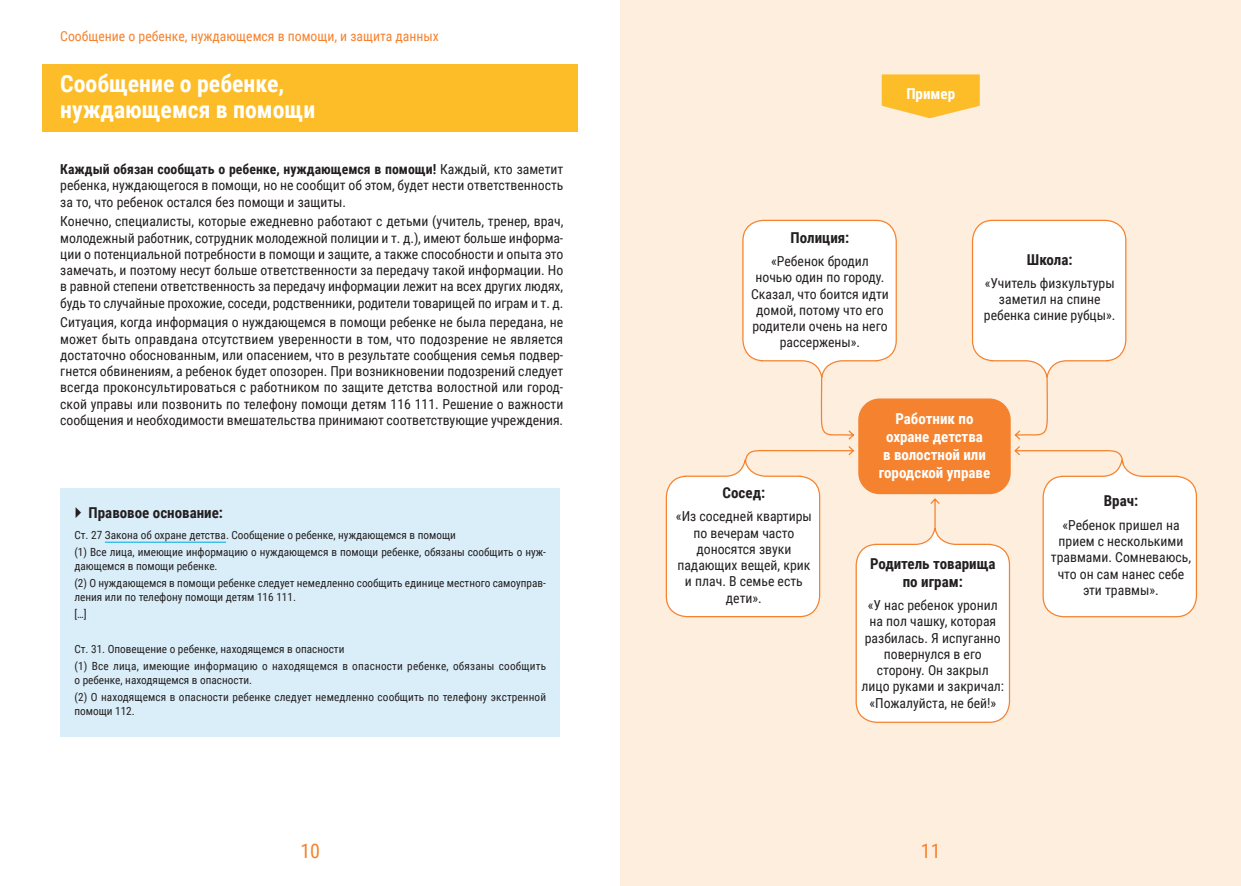
<style>
.page{position:relative;width:1241px;height:886px;background:#fff}
.page>*{position:absolute;margin:0;border:0;box-sizing:border-box;transform-origin:0 0}
.pealkiri{font:700 23.75px/26.2px "Roboto Condensed";color:#fff}
.t1{font:20px "Roboto Condensed";color:#f5822e}
.mulli_pealkiri{font:700 15px/18px "Roboto Condensed";color:#fff;text-align:center}
.mulli_pealkiri-2{font:700 15px/18px "Roboto Condensed";color:#231f20;text-align:center}
.pealkiri_2{font:700 15px "Roboto Condensed";color:#fff}
.t2{font:13.75px/16.2px "Roboto Condensed";color:#231f20;text-align:center}
.t3{font:13.75px "Roboto Condensed";color:#f5822e}
.õiguslik_alus_tekst{font:11.25px/13.8px "Roboto Condensed";color:#231f20}
.s1{font-weight:700}
</style>
<div class="page">
<div style="left:60px;top:488px;width:500px;height:249px;background:#daeef9"></div>
<hr style="left:105px;top:542px;width:121px;height:1px;background:#00a8e0">
<div style="left:620px;top:0;width:620px;height:886px;background:#feeede"></div>
<div style="left:43px;top:64px;width:535px;height:67px;background:#fdbd28"></div>
<svg style="left:665px;top:219px;width:532px;height:504px"></svg>
<svg style="left:881px;top:74px;width:98px;height:44px;background:#fdc443"></svg>
<p class="t3" style="left:60px;top:26px;width:380px">Сообщение о ребенке, нуждающемся в помощи, и защита данных</p>
<p class="pealkiri" style="left:60px;top:70px;width:256px">Сообщение о ребенке, нуждающемся в помощи</p>
<p class="t2" style="left:60px;top:161px;width:504px;text-align:justify"><span class="s1">Каждый обязан сообщать о ребенке, нуждающемся в помощи!</span> Каждый, кто заметит ребенка, нуждающегося в помощи, но не сообщит об этом, будет нести ответственность за то, что ребенок остался без помощи и защиты.</p>
<p class="t2" style="left:60px;top:213px;width:504px;text-align:justify">Конечно, специалисты, которые ежедневно работают с детьми (учитель, тренер, врач, молодежный работник, сотрудник молодежной полиции и т. д.), имеют больше информа&shy;ции о потенциальной потребности в помощи и защите, а также способности и опыта это замечать, и поэтому несут больше ответственности за передачу такой информации. Но в равной степени ответственность за передачу информации лежит на всех других людях, будь то случайные прохожие, соседи, родственники, родители товарищей по играм и т. д.</p>
<p class="t2" style="left:60px;top:314px;width:504px;text-align:justify">Ситуация, когда информация о нуждающемся в помощи ребенке не была передана, не может быть оправдана отсутствием уверенности в том, что подозрение не является достаточно обоснованным, или опасением, что в результате сообщения семья подвер&shy;гнется обвинениям, а ребенок будет опозорен. При возникновении подозрений следует всегда проконсультироваться с работником по защите детства волостной или город&shy;ской управы или позвонить по телефону помощи детям 116 111. Решение о важности сообщения и необходимости вмешательства принимают соответствующие учреждения.</p>
<p class="mulli_pealkiri-2" style="left:89px;top:503px;width:136px">Правовое основание:</p>
<p class="õiguslik_alus_tekst" style="left:74px;top:528px;width:383px">Ст. 27 Закона об охране детства. Сообщение о ребенке, нуждающемся в помощи</p>
<p class="õiguslik_alus_tekst" style="left:74px;top:545px;width:473px">(1) Все лица, имеющие информацию о нуждающемся в помощи ребенке, обязаны сообщить о нуж&shy;дающемся в помощи ребенке.</p>
<p class="õiguslik_alus_tekst" style="left:74px;top:576px;width:473px">(2) О нуждающемся в помощи ребенке следует немедленно сообщить единице местного самоуправ&shy;ления или по телефону помощи детям 116 111.</p>
<p class="õiguslik_alus_tekst" style="left:74px;top:607px;width:14px">[…]</p>
<p class="õiguslik_alus_tekst" style="left:74px;top:642px;width:271px">Ст. 31. Оповещение о ребенке, находящемся в опасности</p>
<p class="õiguslik_alus_tekst" style="left:74px;top:659px;width:473px">(1) Все лица, имеющие информацию о находящемся в опасности ребенке, обязаны сообщить о ребенке, находящемся в опасности.</p>
<p class="õiguslik_alus_tekst" style="left:74px;top:690px;width:473px">(2) О находящемся в опасности ребенке следует немедленно сообщить по телефону экстренной помощи 112.</p>
<p class="pealkiri_2" style="left:906px;top:83px;width:50px">Пример</p>
<p class="mulli_pealkiri-2" style="left:790px;top:228px;width:60px">Полиция:</p>
<p class="t2" style="left:751px;top:253px;width:139px">«Ребенок бродил<br>ночью один по городу.<br>Сказал, что боится идти домой, потому что его родители очень на него рассержены».</p>
<p class="mulli_pealkiri-2" style="left:1026px;top:250px;width:47px">Школа:</p>
<p class="t2" style="left:983px;top:274px;width:133px">«Учитель физкультуры заметил на спине ребенка синие рубцы».</p>
<p class="mulli_pealkiri-2" style="left:722px;top:483px;width:44px">Сосед:</p>
<p class="t2" style="left:675px;top:508px;width:137px">«Из соседней квартиры по вечерам часто доносятся звуки падающих вещей, крик и плач. В семье есть дети».</p>
<p class="mulli_pealkiri" style="left:878px;top:409px;width:113px">Работник по охране детства<br>в волостной или городской управе</p>
<p class="mulli_pealkiri" style="left:880px;top:419px;width:109px">Valla- või linnavalitsuse lastekaitsetöötaja</p>
<p class="mulli_pealkiri-2" style="left:869px;top:554px;width:127px">Родитель товарища по играм:</p>
<p class="t2" style="left:861px;top:597px;width:144px">«У нас ребенок уронил на пол чашку, которая разбилась. Я испуганно повернулся в его сторону. Он закрыл лицо руками и закричал: «Пожалуйста, не бей!»</p>
<p class="mulli_pealkiri-2" style="left:1103px;top:491px;width:36px">Врач:</p>
<p class="t2" style="left:1050px;top:516px;width:142px">«Ребенок пришел на прием с несколькими травмами. Сомневаюсь, что он сам нанес себе эти травмы».</p>
<h2 class="t1" style="left:300px;top:837px;width:21px">10</h2>
<h2 class="t1" style="left:920px;top:837px;width:21px">11</h2>
</div>
